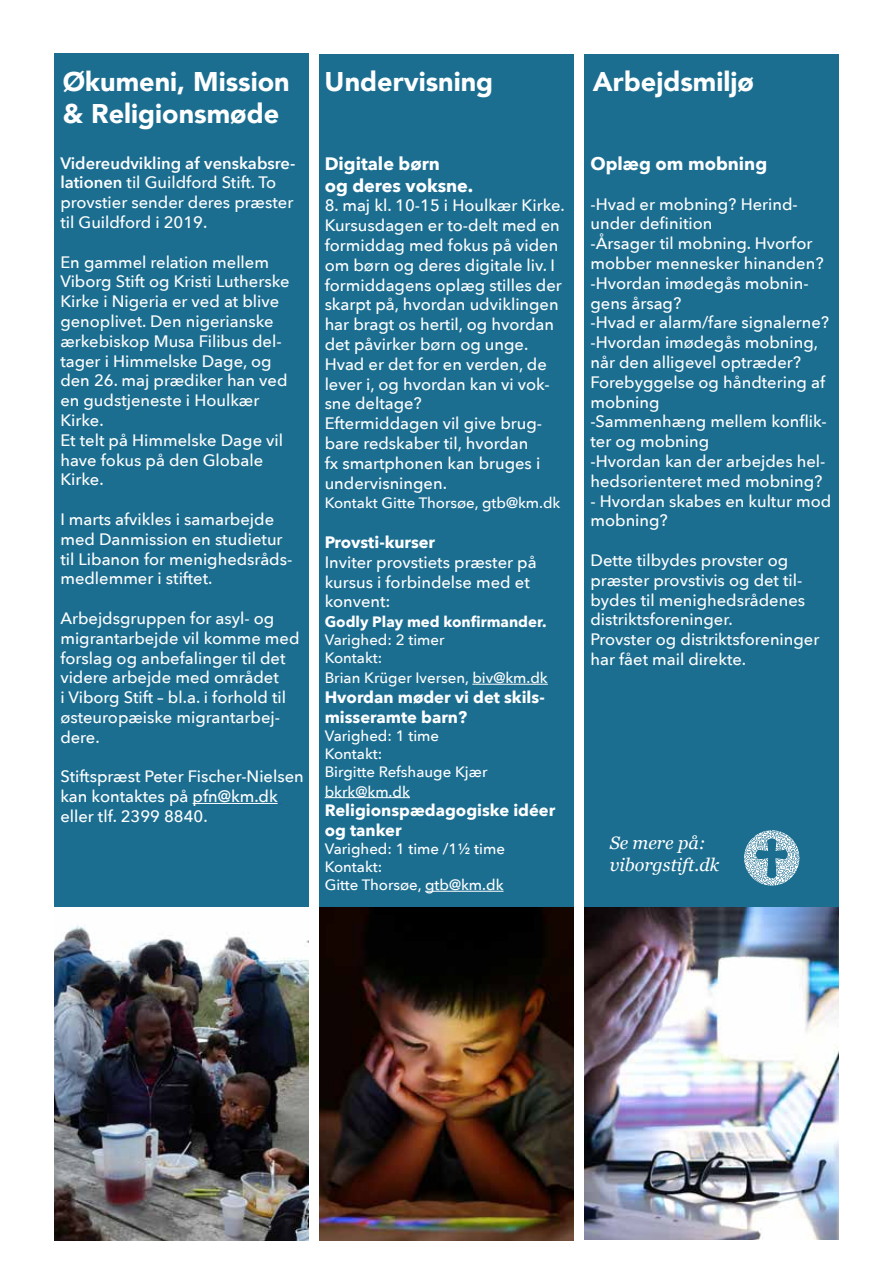
<style>
.page{position:relative;width:893px;height:1263px;background:#fff}
.page>*{position:absolute;margin:0;border:0;box-sizing:border-box;transform-origin:0 0}
.t1{font:36px "Baltasar Dark";color:#fff}
.t2{font:900 27px/32.4px "Avenir";color:#fff}
.t3{font:700 18px/21.6px "Avenir Next";color:#fff}
.t4{font:italic 18px/21.6px "Georgia";color:#fff}
.t5{font:500 16.5px/19.8px "Avenir Next";color:#fff}
.t6{font:700 16.5px/19.8px "Avenir Next";color:#fff}
.t7{font:500 15px/18px "Avenir Next";color:#fff}
.t8{font:700 15px "Avenir Next";color:#fff}
.s1{font-weight:600}
</style>
<div class="page">
<div style="left:54px;top:53px;width:254px;height:1156px;background:#1c6e91"></div>
<hr style="left:193px;top:803px;width:85px;height:1px;background:#fff">
<div style="left:319px;top:54px;width:255px;height:1155px;background:#1c6e91"></div>
<hr style="left:472px;top:684px;width:76px;height:1px;background:#fff">
<hr style="left:325px;top:797px;width:85px;height:1px;background:#fff">
<hr style="left:425px;top:891px;width:79px;height:1px;background:#fff">
<div style="left:584px;top:54px;width:255px;height:1155px;background:#1c6e91"></div>
<img style="left:54px;top:908px;width:254px;height:333px">
<img style="left:319px;top:908px;width:255px;height:333px">
<img style="left:584px;top:908px;width:255px;height:331px">
<svg style="left:744px;top:830px;width:55px;height:55px"></svg>
<h2 class="t2" style="left:63px;top:64px;width:228px">Økumeni, Mission &amp; Religionsmøde</h2>
<h2 class="t2" style="left:325px;top:64px;width:170px">Undervisning</h2>
<h2 class="t2" style="left:593px;top:64px;width:163px">Arbejdsmiljø</h2>
<p class="t5" style="left:60px;top:152px;width:236px"><span class="s1">Videreudvikling af venskabsre&shy;lationen</span> til Guildford Stift. To provstier sender deres præster til Guildford i 2019.</p>
<p class="t5" style="left:60px;top:251px;width:231px">En gammel relation mellem<br>Viborg Stift og Kristi Lutherske<br>Kirke i Nigeria er ved at blive genoplivet. Den nigerianske ærkebiskop Musa Filibus del&shy;tager i Himmelske Dage, og den 26. maj prædiker han ved en gudstjeneste i Houlkær<br>Kirke.<br>Et telt på Himmelske Dage vil have fokus på den Globale<br>Kirke.</p>
<p class="t5" style="left:60px;top:509px;width:234px">I marts afvikles i samarbejde med Danmission en studietur til Libanon for menighedsråds&shy;medlemmer i stiftet.</p>
<p class="t5" style="left:60px;top:608px;width:241px">Arbejdsgruppen for asyl- og migrantarbejde vil komme med forslag og anbefalinger til det videre arbejde med området<br>i Viborg Stift – bl.a. i forhold til østeuropæiske migrantarbej&shy;dere.</p>
<p class="t5" style="left:60px;top:766px;width:245px">Stiftspræst Peter Fischer-Nielsen kan kontaktes på pfn@km.dk eller tlf. 2399 8840.</p>
<p class="t3" style="left:325px;top:153px;width:150px">Digitale børn<br>og deres voksne.</p>
<p class="t5" style="left:325px;top:195px;width:242px">8. maj kl. 10-15 i Houlkær Kirke.<br>Kursusdagen er to-delt med en formiddag med fokus på viden om børn og deres digitale liv. I formiddagens oplæg stilles der skarpt på, hvordan udviklingen har bragt os hertil, og hvordan det påvirker børn og unge.<br>Hvad er det for en verden, de lever i, og hvordan kan vi vok&shy;sne deltage?<br>Eftermiddagen vil give brug&shy;bare redskaber til, hvordan<br>fx smartphonen kan bruges i undervisningen.</p>
<p class="t7" style="left:325px;top:494px;width:237px">Kontakt Gitte Thorsøe, gtb@km.dk</p>
<p class="t6" style="left:325px;top:532px;width:112px">Provsti-kurser</p>
<p class="t5" style="left:325px;top:552px;width:213px">Inviter provstiets præster på kursus i forbindelse med et konvent:</p>
<p class="t8" style="left:325px;top:609px;width:224px">Godly Play med konfirmander.</p>
<p class="t7" style="left:325px;top:630px;width:121px">Varighed: 2 timer<br>Kontakt:</p>
<p class="t7" style="left:325px;top:668px;width:225px">Brian Krüger Iversen, biv@km.dk</p>
<p class="t6" style="left:325px;top:687px;width:222px">Hvordan møder vi det skils&shy;misseramte barn?</p>
<p class="t7" style="left:325px;top:726px;width:164px">Varighed: 1 time<br>Kontakt:<br>Birgitte Refshauge Kjær</p>
<p class="t7" style="left:325px;top:782px;width:87px">bkrk@km.dk</p>
<p class="t6" style="left:325px;top:800px;width:232px">Religionspædagogiske idéer og tanker</p>
<p class="t7" style="left:325px;top:839px;width:182px">Varighed: 1 time /1½ time<br>Kontakt:<br>Gitte Thorsøe, gtb@km.dk</p>
<h1 class="t1" style="left:260px;top:850px;width:294px">Kom og vær med...</h1>
<p class="t3" style="left:590px;top:153px;width:178px">Oplæg om mobning</p>
<p class="t5" style="left:590px;top:193px;width:240px">-Hvad er mobning? Herind&shy;under definition<br>-Årsager til mobning. Hvorfor mobber mennesker hinanden? -Hvordan imødegås mobnin&shy;gens årsag?<br>-Hvad er alarm/fare signalerne? -Hvordan imødegås mobning, når den alligevel optræder?<br>Forebyggelse og håndtering af mobning<br>-Sammenhæng mellem konflik&shy;ter og mobning<br>-Hvordan kan der arbejdes hel&shy;hedsorienteret med mobning?</p>
<p class="t5" style="left:590px;top:490px;width:242px">- Hvordan skabes en kultur mod mobning?</p>
<p class="t5" style="left:590px;top:550px;width:230px">Dette tilbydes provster og præster provstivis og det til&shy;bydes til menighedsrådenes distriktsforeninger.<br>Provster og distriktsforeninger har fået mail direkte.</p>
<p class="t4" style="left:610px;top:832px;width:111px">Se mere på: viborgstift.dk</p>
</div>
